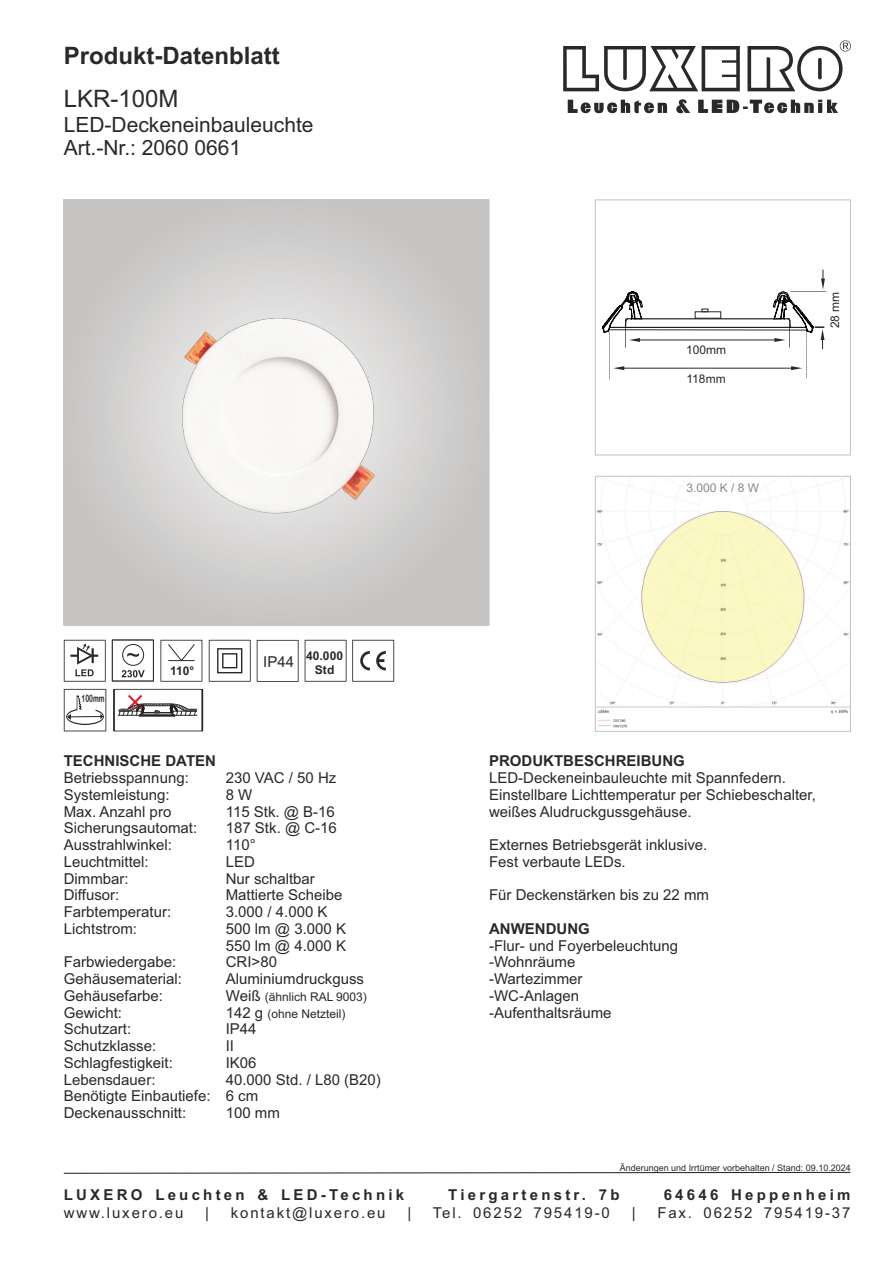
<style>
.page{position:relative;width:893px;height:1263px;background:#fff}
.page>*{position:absolute;margin:0;border:0;box-sizing:border-box;transform-origin:0 0}
.t1{font:700 24px "Arial";color:#2b2927}
.t2{font:24px "Arial";color:#2b2927}
.t3{font:21px "Arial";color:#2b2927}
.t4{font:15px/16.8px "Arial";color:#2b2927}
.t5{font:15px "Arial";letter-spacing:.125em;color:#2b2927}
.t6{font:700 15px "Arial";letter-spacing:.215em;color:#2b2927}
.t7{font:700 15px "Arial";color:#2b2927}
.t8{font:700 12.15px/13.5px "Arial";color:#2b2927;text-align:center}
.t9{font:12px "Arial";color:#2b2927}
.t10{font:12px "Arial";color:#8c8a89}
.t11{font:700 12px "Arial";color:#2b2927}
.t12{font:10.35px "Arial Rounded MT Bold";color:#2b2927;scale:.64 1}
.t13{font:9px "Arial";color:#2b2927}
.s1{font-size:15px}
</style>
<div class="page">
<img style="left:597px;top:479px;width:252px;height:249px">
<div style="left:595px;top:476px;width:256px;height:256px;border:1px solid #c7c6c4"></div>
<svg style="left:747px;top:40px;width:104px;height:51px"></svg>
<svg style="left:563px;top:46px;width:177px;height:45px"></svg>
<svg style="left:568px;top:99px;width:270px;height:14px"></svg>
<img style="left:66px;top:202px;width:421px;height:421px">
<svg style="left:602px;top:270px;width:224px;height:109px"></svg>
<div style="left:595px;top:199px;width:256px;height:256px;border:1px solid #c7c6c4"></div>
<svg style="left:64px;top:689px;width:42px;height:42px"></svg>
<svg style="left:64px;top:640px;width:42px;height:42px"></svg>
<svg style="left:160px;top:640px;width:42px;height:42px"></svg>
<svg style="left:112px;top:639px;width:42px;height:42px"></svg>
<svg style="left:305px;top:640px;width:89px;height:42px"></svg>
<svg style="left:209px;top:640px;width:42px;height:42px"></svg>
<svg style="left:257px;top:640px;width:42px;height:42px"></svg>
<svg style="left:113px;top:689px;width:90px;height:42px"></svg>
<svg style="left:63px;top:1171px;width:788px;height:3px"></svg>
<h1 class="t1" style="left:64px;top:39px;width:218px">Produkt-Datenblatt</h1>
<h1 class="t2" style="left:64px;top:82px;width:116px">LKR-100M</h1>
<h2 class="t3" style="left:64px;top:110px;width:251px">LED-Deckeneinbauleuchte</h2>
<h2 class="t3" style="left:64px;top:133px;width:179px">Art.-Nr.: 2060 0661</h2>
<p class="t12" style="left:81px;top:692px;width:38px">100mm</p>
<p class="t11" style="left:170px;top:662px;width:26px">110°</p>
<p class="t4" style="left:263px;top:653px;width:32px">IP44</p>
<p class="t8" style="left:306px;top:649px;width:38px">40.000<br>Std</p>
<p class="t7" style="left:64px;top:750px;width:154px">TECHNISCHE DATEN</p>
<p class="t4" style="left:64px;top:786px;width:107px">Systemleistung:</p>
<p class="t4" style="left:226px;top:786px;width:28px">8 W</p>
<p class="t4" style="left:64px;top:819px;width:135px">Sicherungsautomat:</p>
<p class="t4" style="left:226px;top:819px;width:113px">187 Stk. @ C-16</p>
<p class="t4" style="left:64px;top:769px;width:127px">Betriebsspannung:</p>
<p class="t4" style="left:226px;top:769px;width:112px">230 VAC / 50 Hz</p>
<p class="t4" style="left:64px;top:803px;width:109px">Max. Anzahl pro</p>
<p class="t4" style="left:226px;top:803px;width:111px">115 Stk. @ B-16</p>
<p class="t4" style="left:64px;top:853px;width:87px">Leuchtmittel:</p>
<p class="t4" style="left:226px;top:853px;width:31px">LED</p>
<p class="t4" style="left:64px;top:836px;width:110px">Ausstrahlwinkel:</p>
<p class="t4" style="left:226px;top:836px;width:31px">110°</p>
<p class="t4" style="left:64px;top:870px;width:66px">Dimmbar:</p>
<p class="t4" style="left:226px;top:870px;width:91px">Nur schaltbar</p>
<p class="t4" style="left:64px;top:886px;width:57px">Diffusor:</p>
<p class="t4" style="left:226px;top:886px;width:118px">Mattierte Scheibe</p>
<p class="t4" style="left:64px;top:903px;width:109px">Farbtemperatur:</p>
<p class="t4" style="left:226px;top:903px;width:103px">3.000 / 4.000 K</p>
<p class="t4" style="left:64px;top:920px;width:75px">Lichtstrom:</p>
<p class="t4" style="left:226px;top:920px;width:122px">500 lm @ 3.000 K<br>550 lm @ 4.000 K</p>
<p class="t4" style="left:64px;top:954px;width:114px">Farbwiedergabe:</p>
<p class="t4" style="left:226px;top:954px;width:53px">CRI&gt;80</p>
<p class="t4" style="left:64px;top:970px;width:120px">Gehäusematerial:</p>
<p class="t4" style="left:226px;top:970px;width:140px">Aluminiumdruckguss</p>
<p class="t4" style="left:64px;top:1004px;width:60px">Gewicht:</p>
<p class="t9" style="left:226px;top:1005px;width:121px"><span class="s1">142 g</span> (ohne Netzteil)</p>
<p class="t4" style="left:64px;top:1021px;width:69px">Schutzart:</p>
<p class="t4" style="left:226px;top:1021px;width:32px">IP44</p>
<p class="t4" style="left:64px;top:1037px;width:94px">Schutzklasse:</p>
<p class="t4" style="left:226px;top:1037px;width:10px">II</p>
<p class="t4" style="left:64px;top:1054px;width:111px">Schlagfestigkeit:</p>
<p class="t4" style="left:226px;top:1054px;width:32px">IK06</p>
<p class="t4" style="left:64px;top:1071px;width:93px">Lebensdauer:</p>
<p class="t4" style="left:64px;top:987px;width:101px">Gehäusefarbe:</p>
<p class="t9" style="left:226px;top:988px;width:143px"><span class="s1">Weiß</span> (ähnlich RAL 9003)</p>
<p class="t4" style="left:64px;top:1071px;width:319px;text-indent:162px">40.000 Std. / L80 (B20)<br>Benötigte Einbautiefe: 6 cm</p>
<p class="t4" style="left:64px;top:1104px;width:124px">Deckenausschnitt:</p>
<p class="t4" style="left:226px;top:1104px;width:56px">100 mm</p>
<p class="t9" style="left:686px;top:342px;width:42px">100mm</p>
<p class="t9" style="left:686px;top:371px;width:41px">118mm</p>
<p class="t10" style="left:686px;top:479px;width:74px">3.000 K / 8 W</p>
<p class="t9" style="left:827px;top:328px;width:38px;rotate:-90deg">28 mm</p>
<p class="t7" style="left:489px;top:750px;width:197px">PRODUKTBESCHREIBUNG</p>
<p class="t4" style="left:489px;top:769px;width:298px">LED-Deckeneinbauleuchte mit Spannfedern.</p>
<p class="t4" style="left:489px;top:786px;width:328px">Einstellbare Lichttemperatur per Schiebeschalter, weißes Aludruckgussgehäuse.</p>
<p class="t4" style="left:489px;top:836px;width:220px">Externes Betriebsgerät inklusive.</p>
<p class="t4" style="left:489px;top:853px;width:138px">Fest verbaute LEDs.</p>
<p class="t4" style="left:489px;top:886px;width:222px">Für Deckenstärken bis zu 22 mm</p>
<p class="t7" style="left:489px;top:918px;width:102px">ANWENDUNG</p>
<p class="t4" style="left:489px;top:937px;width:191px">-Flur- und Foyerbeleuchtung</p>
<p class="t4" style="left:489px;top:954px;width:95px">-Wohnräume -Wartezimmer</p>
<p class="t4" style="left:489px;top:1004px;width:124px">-Aufenthaltsräume</p>
<p class="t4" style="left:489px;top:987px;width:92px">-WC-Anlagen</p>
<p class="t13" style="left:620px;top:1162px;width:233px">Änderungen und Irrtümer vorbehalten / Stand: 09.10.2024</p>
<p class="t6" style="left:64px;top:1184px;width:342px">LUXERO Leuchten &amp; LED-Technik</p>
<p class="t6" style="left:448px;top:1184px;width:173px">Tiergartenstr. 7b</p>
<p class="t6" style="left:664px;top:1184px;width:188px">64646 Heppenheim</p>
<p class="t5" style="left:64px;top:1203px;width:121px">www.luxero.eu</p>
<p class="t4" style="left:205px;top:1205px;width:5px">|</p>
<p class="t5" style="left:231px;top:1203px;width:156px">kontakt@luxero.eu</p>
<p class="t4" style="left:407px;top:1205px;width:5px">|</p>
<p class="t5" style="left:433px;top:1203px;width:179px">Tel. 06252 795419-0</p>
<p class="t4" style="left:632px;top:1205px;width:5px">|</p>
<p class="t5" style="left:657px;top:1203px;width:195px">Fax. 06252 795419-37</p>
</div>
